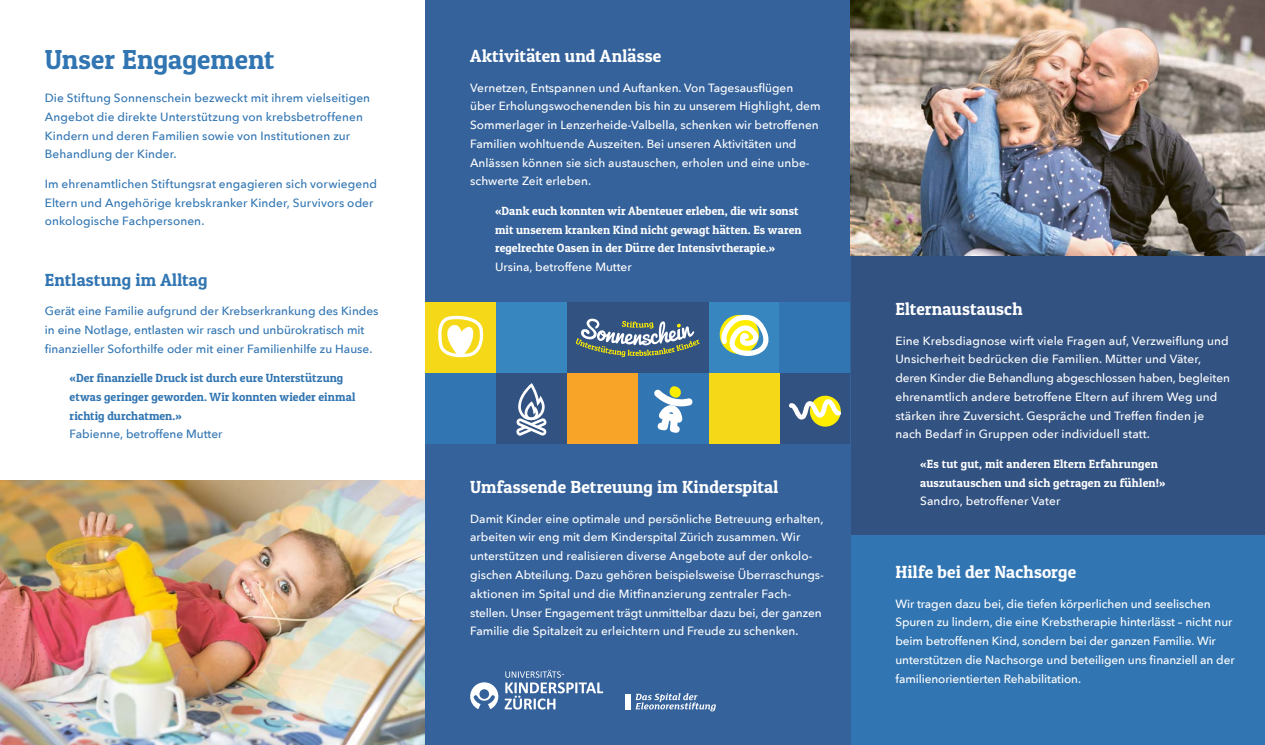
<style>
.page{position:relative;width:1265px;height:745px;background:#fff}
.page>*{position:absolute;margin:0;border:0;box-sizing:border-box;transform-origin:0 0}
.Titel{font:27.5px "Patua One";color:#3175b2}
.Untertitel_Grundtext{font:17.5px "Patua One";letter-spacing:.01em;color:#fff}
.Untertitel_Grundtext-2{font:17.5px "Patua One";letter-spacing:.015em;color:#3175b2}
.Grundtext{font:500 11.88px/18.8px "Avenir Next";color:#fff}
.Grundtext-2{font:500 11.88px/18.8px "Avenir Next";letter-spacing:.005em;color:#3175b2}
.Grundtext-3{font:11.88px/18.8px "Patua One";letter-spacing:.01em;color:#fff}
.Grundtext-4{font:11.88px/18.8px "Patua One";letter-spacing:.005em;color:#3175b2}
.s1{font-family:"Avenir Next";font-weight:500}
</style>
<div class="page">
<img style="left:0;top:480px;width:425px;height:264px">
<div style="left:850px;top:0;width:415px;height:546px;background:#325282"></div>
<div style="left:850px;top:535px;width:415px;height:209px;background:#3175b2"></div>
<div style="left:425px;top:0;width:425px;height:744px;background:#35629b"></div>
<img style="left:850px;top:0;width:415px;height:255px">
<div style="left:625px;top:693px;width:5px;height:16px;background:#fff"></div>
<svg style="left:636px;top:693px;width:80px;height:18px"></svg>
<svg style="left:505px;top:669px;width:98px;height:40px"></svg>
<svg style="left:470px;top:682px;width:28px;height:26px"></svg>
<div style="left:425px;top:373px;width:71px;height:71px;background:#3175b2"></div>
<div style="left:496px;top:373px;width:71px;height:71px;background:#325282"></div>
<div style="left:567px;top:302px;width:142px;height:71px;background:#325282"></div>
<div style="left:425px;top:302px;width:71px;height:71px;background:#f5d817"></div>
<div style="left:496px;top:302px;width:71px;height:71px;background:#3786c0"></div>
<svg style="left:576px;top:318px;width:124px;height:39px"></svg>
<div style="left:567px;top:373px;width:71px;height:71px;background:#f7a428"></div>
<div style="left:638px;top:373px;width:71px;height:71px;background:#3175b2"></div>
<div style="left:780px;top:373px;width:70px;height:71px;background:#325282"></div>
<div style="left:709px;top:373px;width:71px;height:71px;background:#f5d817"></div>
<div style="left:709px;top:302px;width:71px;height:71px;background:#3786c0"></div>
<div style="left:780px;top:302px;width:70px;height:71px;background:#3175b2"></div>
<div style="left:810px;top:395px;width:31px;height:31px;background:#ffed00;border-radius:50%"></div>
<svg style="left:789px;top:398px;width:52px;height:21px"></svg>
<svg style="left:719px;top:314px;width:50px;height:42px"></svg>
<svg style="left:516px;top:383px;width:31px;height:52px"></svg>
<svg style="left:438px;top:315px;width:46px;height:42px"></svg>
<svg style="left:654px;top:386px;width:39px;height:46px"></svg>
<p class="Titel" style="left:45px;top:42px;width:231px">Unser Engagement</p>
<p class="Grundtext-2" style="left:45px;top:88px;width:327px">Die Stiftung Sonnenschein bezweckt mit ihrem vielseitigen Angebot die direkte Unterstützung von krebsbetroffenen Kindern und deren Familien sowie von Institutionen zur Behandlung der Kinder.</p>
<p class="Grundtext-2" style="left:45px;top:174px;width:334px">Im ehrenamtlichen Stiftungsrat engagieren sich vorwiegend<br>Eltern und Angehörige krebskranker Kinder, Survivors oder onkologische Fachpersonen.</p>
<p class="Untertitel_Grundtext-2" style="left:45px;top:268px;width:164px">Entlastung im Alltag</p>
<p class="Grundtext-2" style="left:45px;top:301px;width:335px">Gerät eine Familie aufgrund der Krebserkrankung des Kindes in eine Notlage, entlasten wir rasch und unbürokratisch mit finanzieller Soforthilfe oder mit einer Familienhilfe zu Hause.</p>
<p class="Grundtext-4" style="left:70px;top:368px;width:287px">«Der finanzielle Druck ist durch eure Unterstützung etwas geringer geworden. Wir konnten wieder einmal richtig durchatmen.»<br><span class="s1">Fabienne, betroffene Mutter</span></p>
<p class="Untertitel_Grundtext" style="left:470px;top:45px;width:193px">Aktivitäten und Anlässe</p>
<p class="Grundtext" style="left:470px;top:77px;width:352px">Vernetzen, Entspannen und Auftanken. Von Tagesausflügen über Erholungswochenenden bis hin zu unserem Highlight, dem Sommerlager in Lenzerheide-Valbella, schenken wir betroffenen Familien wohltuende Auszeiten. Bei unseren Aktivitäten und Anlässen können sie sich austauschen, erholen und eine unbe&shy;schwerte Zeit erleben.</p>
<p class="Grundtext-3" style="left:495px;top:201px;width:308px">«Dank euch konnten wir Abenteuer erleben, die wir sonst mit unserem kranken Kind nicht gewagt hätten. Es waren regelrechte Oasen in der Dürre der Intensivtherapie.» <span class="s1">Ursina, betroffene Mutter</span></p>
<p class="Untertitel_Grundtext" style="left:470px;top:476px;width:310px">Umfassende Betreuung im Kinderspital</p>
<p class="Grundtext" style="left:470px;top:508px;width:355px">Damit Kinder eine optimale und persönliche Betreuung erhalten, arbeiten wir eng mit dem Kinderspital Zürich zusammen. Wir unterstützen und realisieren diverse Angebote auf der onkolo&shy;gischen Abteilung. Dazu gehören beispielsweise Überraschungs&shy;aktionen im Spital und die Mitfinanzierung zentraler Fach&shy;stellen. Unser Engagement trägt unmittelbar dazu bei, der ganzen Familie die Spitalzeit zu erleichtern und Freude zu schenken.</p>
<p class="Untertitel_Grundtext" style="left:895px;top:298px;width:129px">Elternaustausch</p>
<p class="Grundtext" style="left:895px;top:330px;width:336px">Eine Krebsdiagnose wirft viele Fragen auf, Verzweiflung und Unsicherheit bedrücken die Familien. Mütter und Väter, deren Kinder die Behandlung abgeschlossen haben, begleiten ehrenamtlich andere betroffene Eltern auf ihrem Weg und stärken ihre Zuversicht. Gespräche und Treffen finden je nach Bedarf in Gruppen oder individuell statt.</p>
<p class="Grundtext-3" style="left:920px;top:454px;width:247px">«Es tut gut, mit anderen Eltern Erfahrungen auszutauschen und sich getragen zu fühlen!»<br><span class="s1">Sandro, betroffener Vater</span></p>
<p class="Untertitel_Grundtext" style="left:895px;top:560px;width:182px">Hilfe bei der Nachsorge</p>
<p class="Grundtext" style="left:895px;top:593px;width:341px">Wir tragen dazu bei, die tiefen körperlichen und seelischen Spuren zu lindern, die eine Krebstherapie hinterlässt – nicht nur beim betroffenen Kind, sondern bei der ganzen Familie. Wir unterstützen die Nachsorge und beteiligen uns finanziell an der familienorientierten Rehabilitation.</p>
</div>
